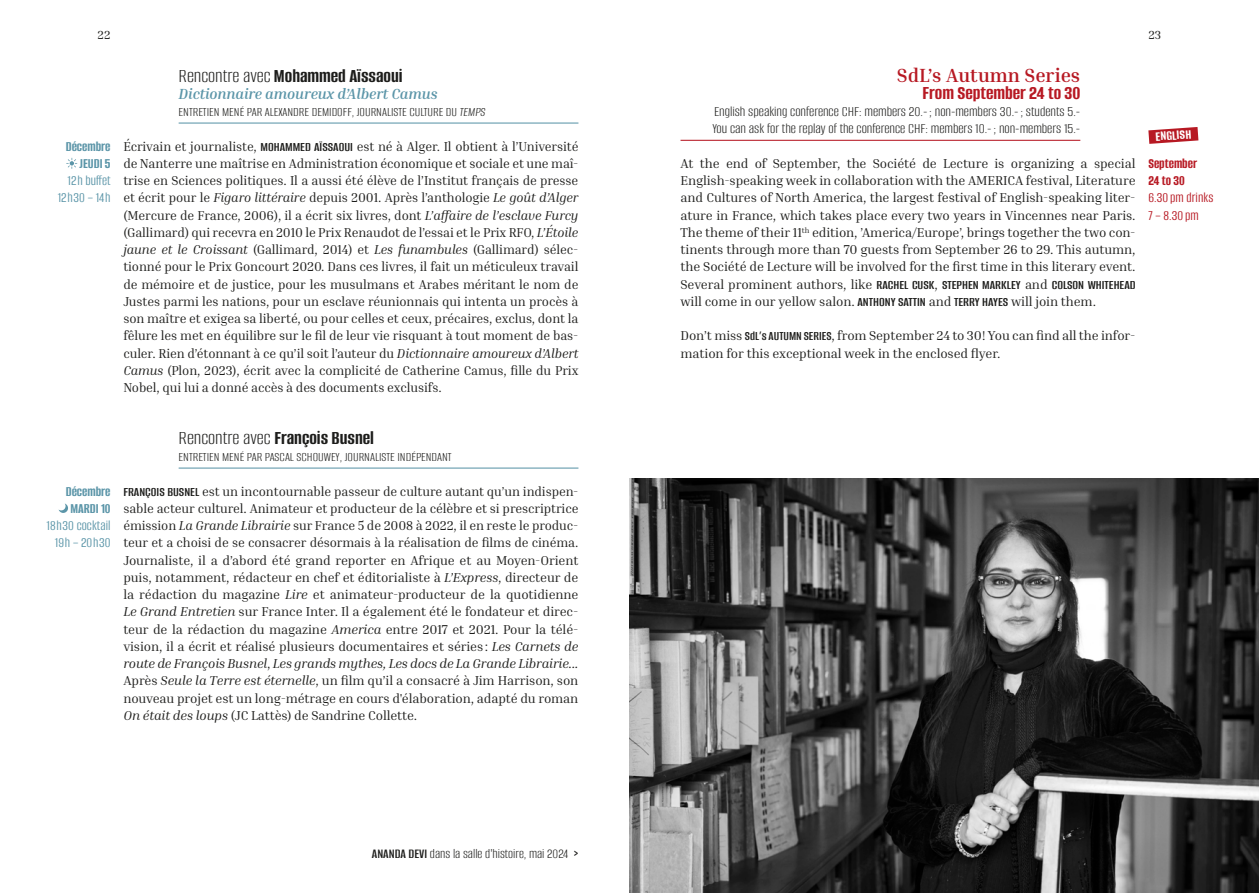
<style>
.page{position:relative;width:1259px;height:893px;background:#fff}
.page>*{position:absolute;margin:0;border:0;box-sizing:border-box;transform-origin:0 0}
.t1{font:700 20.25px "Alumni Sans";color:#1d1d1b}
.t2{font:700 20.25px "Alumni Sans";color:#b71923}
.t3{font:700 19.5px "Inria Serif";color:#b71923}
.t4{font:300 15px/17.2px "Alumni Sans";color:#1d1d1b}
.t5{font:15px/17.2px "Alumni Sans";letter-spacing:.005em;color:#5b95a8;text-align:right;scale:.96 1}
.t6{font:italic 700 15px "Inria Serif";letter-spacing:-.01em;color:#5b95a8}
.t7{font:700 15px/17.2px "Alumni Sans";color:#5b95a8;text-align:right;scale:.96 1}
.t8{font:15px/17.2px "Alumni Sans";letter-spacing:.005em;color:#b71923;scale:.96 1}
.t9{font:700 15px/17.2px "Alumni Sans";color:#b71923;scale:.96 1}
.t10{font:300 14.25px "Alumni Sans";color:#1d1d1b}
.t11{font:700 14.25px "Alumni Sans";color:#fff}
.t12{font:300 13.5px "Alumni Sans";color:#1d1d1b}
.t13{font:600 13.5px "Alumni Sans";color:#1d1d1b;scale:1.05 1}
.t14{font:13.2px/17.2px "Inria Serif";letter-spacing:-.01em;color:#1d1d1b;text-align:justify}
.t15{font:12px "Inria Serif";color:#1d1d1b}
.s1{font-weight:300}
.s2{font-style:italic}
.s3{font-family:"Alumni Sans";font-weight:600;font-size:13.5px}
.s4{font-family:"Inria Serif";font-weight:400;font-size:13.2px}
.s5{font-weight:600}
</style>
<div class="page">
<img style="left:629px;top:478px;width:630px;height:415px">
<hr style="left:179px;top:123px;width:399px;height:1px;background:#5b95a8">
<hr style="left:179px;top:468px;width:399px;height:1px;background:#5b95a8">
<svg style="left:66px;top:158px;width:11px;height:11px"></svg>
<svg style="left:59px;top:503px;width:9px;height:10px"></svg>
<svg style="left:1148px;top:127px;width:50px;height:17px"></svg>
<hr style="left:680px;top:140px;width:400px;height:1px;background:#b71923">
<p class="t15" style="left:98px;top:28px;width:14px">22</p>
<p class="t15" style="left:1148px;top:28px;width:14px">23</p>
<h1 class="t1" style="left:179px;top:65px;width:226px"><span class="s1">Rencontre avec</span> Mohammed Aïssaoui</h1>
<p class="t6" style="left:179px;top:84px;width:260px">Dictionnaire amoureux d’Albert Camus</p>
<p class="t12" style="left:179px;top:105px;width:308px">ENTRETIEN MENÉ PAR ALEXANDRE DEMIDOFF, JOURNALISTE CULTURE DU <span class="s2">TEMPS</span></p>
<p class="t14" style="left:123px;top:137px;width:457px">Écrivain et journaliste, <span class="s3">MOHAMMED AÏSSAOUI</span> est né à Alger. Il obtient à l’Université de Nanterre une maîtrise en Administration économique et sociale et une maî&shy;trise en Sciences politiques. Il a aussi été élève de l’Institut français de presse et écrit pour le <span class="s2">Figaro littéraire</span> depuis 2001. Après l’anthologie <span class="s2">Le goût d’Alger </span>(Mercure de France, 2006), il a écrit six livres, dont <span class="s2">L’affaire de l’esclave Furcy </span>(Gallimard) qui recevra en 2010 le Prix Renaudot de l’essai et le Prix RFO, <span class="s2">L’Étoile jaune et le Croissant</span> (Gallimard, 2014) et <span class="s2">Les funambules</span> (Gallimard) sélec&shy;tionné pour le Prix Goncourt 2020. Dans ces livres, il fait un méticuleux travail de mémoire et de justice, pour les musulmans et Arabes méritant le nom de Justes parmi les nations, pour un esclave réunionnais qui intenta un procès à son maître et exigea sa liberté, ou pour celles et ceux, précaires, exclus, dont la fêlure les met en équilibre sur le fil de leur vie risquant à tout moment de bas&shy;culer. Rien d’étonnant à ce qu’il soit l’auteur du <span class="s2">Dictionnaire amoureux d’Albert Camus</span> (Plon, 2023), écrit avec la complicité de Catherine Camus, fille du Prix Nobel, qui lui a donné accès à des documents exclusifs.</p>
<h1 class="t1" style="left:179px;top:428px;width:197px"><span class="s1">Rencontre avec</span> François Busnel</h1>
<p class="t12" style="left:179px;top:450px;width:274px">ENTRETIEN MENÉ PAR PASCAL SCHOUWEY, JOURNALISTE INDÉPENDANT</p>
<p class="t14" style="left:123px;top:482px;width:457px"><span class="s3">FRANÇOIS BUSNEL</span> est un incontournable passeur de culture autant qu’un indispen&shy;sable acteur culturel. Animateur et producteur de la célèbre et si prescriptrice émission <span class="s2">La Grande Librairie</span> sur France 5 de 2008 à 2022, il en reste le produc&shy;teur et a choisi de se consacrer désormais à la réalisation de films de cinéma.<br>Journaliste, il a d’abord été grand reporter en Afrique et au Moyen-Orient puis, notamment, rédacteur en chef et éditorialiste à <span class="s2">L’Express</span>, directeur de la rédaction du magazine <span class="s2">Lire</span> et animateur-producteur de la quotidienne <span class="s2">Le Grand Entretien</span> sur France Inter. Il a également été le fondateur et direc&shy;teur de la rédaction du magazine <span class="s2">America</span> entre 2017 et 2021. Pour la télé&shy;vision, il a écrit et réalisé plusieurs documentaires et séries: <span class="s2">Les Carnets de route de François Busnel</span>, <span class="s2">Les grands mythes, Les docs de La Grande Librairie...<br></span>Après <span class="s2">Seule la Terre est éternelle</span>, un film qu’il a consacré à Jim Harrison, son nouveau projet est un long-métrage en cours d'élaboration, adapté du roman <span class="s2">On était des loups</span> (JC Lattès) de Sandrine Collette.</p>
<h2 class="t3" style="left:896px;top:63px;width:185px">SdL’s Autumn Series</h2>
<h1 class="t2" style="left:922px;top:83px;width:159px">From September 24 to 30</h1>
<p class="t4" style="left:712px;top:104px;width:369px">English speaking conference CHF: members 20.-; non-members 30.-; students 5.-<br>You can ask for the replay of the conference CHF: members 10.-; non-members 15.-</p>
<p class="t14" style="left:680px;top:154px;width:456px">At the end of September, the Société de Lecture is organizing a special English-speaking week in collaboration with the AMERICA festival, Literature and Cultures of North America, the largest festival of English-speaking liter&shy;ature in France, which takes place every two years in Vincennes near Paris.<br>The theme of their 11<sup>th</sup> edition, ’America/Europe’, brings together the two con&shy;tinents through more than 70 guests from September 26 to 29. This autumn, the Société de Lecture will be involved for the first time in this literary event.</p>
<p class="t13" style="left:680px;top:278px;width:435px"><span class="s4">Several prominent authors, like</span> RACHEL CUSK<span class="s4">,</span> STEPHEN MARKLEY <span class="s4">and</span> COLSON WHITEHEAD</p>
<p class="t14" style="left:680px;top:292px;width:417px">will come in our yellow salon. <span class="s3">ANTHONY SATTIN</span> and <span class="s3">TERRY HAYES</span> will join them.</p>
<p class="t14" style="left:680px;top:327px;width:456px">Don’t miss <span class="s3">SdL’s AUTUMN SERIES</span>, from September 24 to 30! You can find all the infor&shy;mation for this exceptional week in the enclosed flyer.</p>
<p class="t11" style="left:1155px;top:129px;width:37px;rotate:-4deg">ENGLISH</p>
<p class="t7" style="left:66px;top:138px;width:48px">Décembre<br>JEUDI 5</p>
<p class="t5" style="left:58px;top:173px;width:57px">12 h buffet<br>12h30 – 14h</p>
<p class="t9" style="left:1148px;top:155px;width:52px">September<br>24 to 30</p>
<p class="t8" style="left:1148px;top:190px;width:69px">6.30pm drinks<br>7 – 8.30pm</p>
<p class="t7" style="left:66px;top:483px;width:48px;text-align:center">Décembre<br>MARDI 10</p>
<p class="t5" style="left:46px;top:518px;width:68px;text-align:center">18h30 cocktail<br>19h – 20h30</p>
<p class="t10" style="left:372px;top:846px;width:208px"><span class="s5">ANANDA DEVI</span> dans la salle d'histoire, mai 2024 <span class="s5">&gt;</span></p>
</div>
